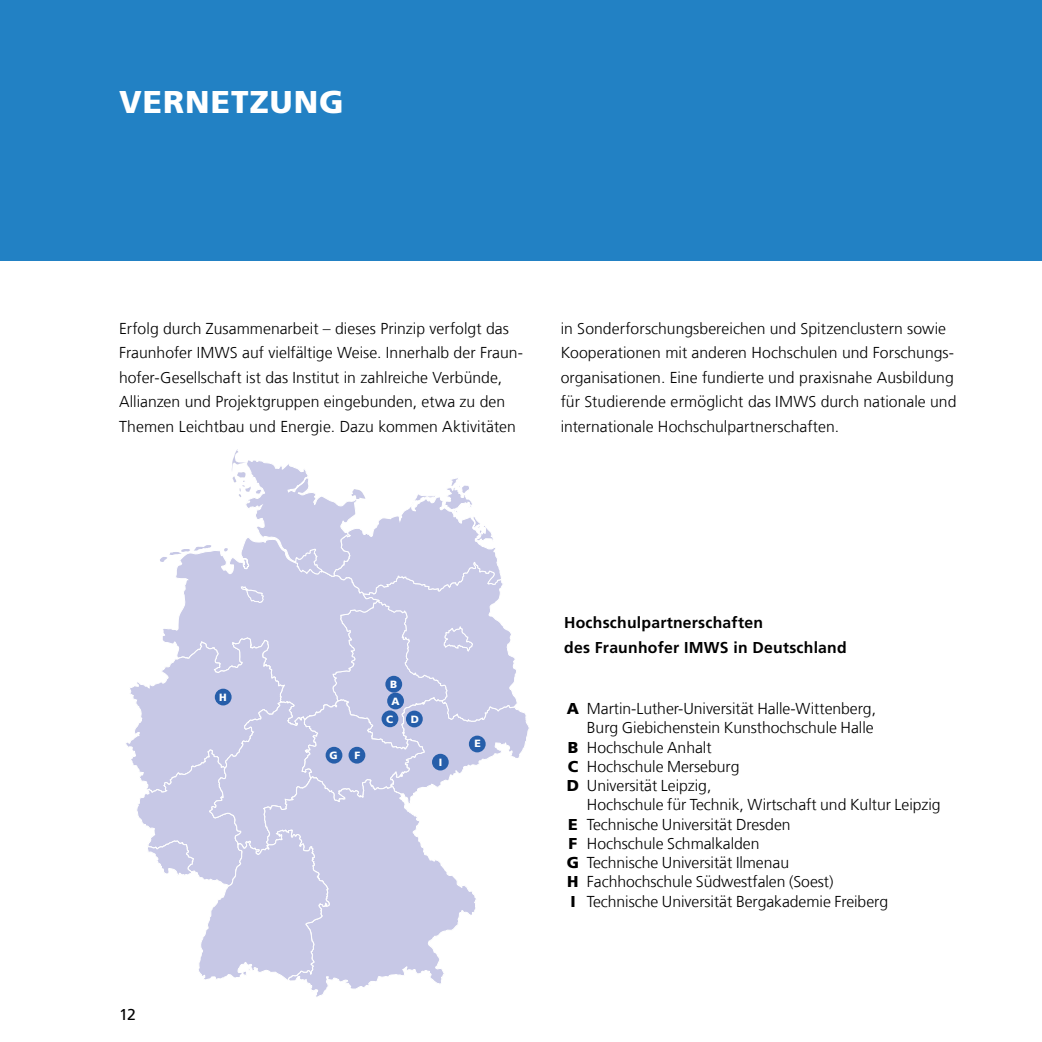
<style>
.page{position:relative;width:1042px;height:1042px;background:#fff}
.page>*{position:absolute;margin:0;border:0;box-sizing:border-box;transform-origin:0 0}
.t1{font:900 31.5px "Frutiger LT Com";letter-spacing:.03em;color:#fff}
.t2{font:300 15.75px/24.5px "Frutiger LT Com";color:#000}
.t3{font:700 15.75px/24.5px "Frutiger LT Com";letter-spacing:.015em;color:#000}
.t4{font:15.75px "Frutiger LT Com";color:#000}
.t5{font:900 10.5px "Frutiger LT Com";color:#fff}
.s1{font-weight:900}
</style>
<div class="page">
<div style="left:0;top:0;width:1042px;height:260px;background:#2281c4"></div>
<svg style="left:307px;top:981px;width:134px;height:16px"></svg>
<svg style="left:126px;top:449px;width:403px;height:532px"></svg>
<div style="left:387px;top:692px;width:17px;height:17px;background:#265eaa;border-radius:50%"></div>
<div style="left:381px;top:710px;width:17px;height:17px;background:#265eaa;border-radius:50%"></div>
<div style="left:348px;top:747px;width:17px;height:16px;background:#265eaa;border-radius:50%"></div>
<div style="left:326px;top:747px;width:16px;height:16px;background:#265eaa;border-radius:50%"></div>
<div style="left:215px;top:689px;width:17px;height:16px;background:#265eaa;border-radius:50%"></div>
<div style="left:406px;top:710px;width:17px;height:17px;background:#265eaa;border-radius:50%"></div>
<div style="left:469px;top:735px;width:17px;height:17px;background:#265eaa;border-radius:50%"></div>
<div style="left:385px;top:676px;width:17px;height:16px;background:#265eaa;border-radius:50%"></div>
<div style="left:432px;top:754px;width:17px;height:16px;background:#265eaa;border-radius:50%"></div>
<h1 class="t1" style="left:119px;top:83px;width:226px">VERNETZUNG</h1>
<p class="t2" style="left:119px;top:316px;width:404px">Erfolg durch Zusammenarbeit – dieses Prinzip verfolgt das Fraunhofer IMWS auf vielfältige Weise. Innerhalb der Fraun&shy;hofer-Gesellschaft ist das Institut in zahlreiche Verbünde, Allianzen und Projektgruppen eingebunden, etwa zu den Themen Leichtbau und Energie. Dazu kommen Aktivitäten</p>
<p class="t2" style="left:561px;top:316px;width:397px">in Sonderforschungsbereichen und Spitzenclustern sowie Kooperationen mit anderen Hochschulen und Forschungs&shy;organisationen. Eine fundierte und praxisnahe Ausbildung für Studierende ermöglicht das IMWS durch nationale und internationale Hochschulpartnerschaften.</p>
<p class="t5" style="left:219px;top:690px;width:9px">H</p>
<p class="t4" style="left:119px;top:1005px;width:18px">12</p>
<p class="t5" style="left:358px;top:744px;width:9px">C</p>
<p class="t5" style="left:330px;top:748px;width:10px">G</p>
<p class="t5" style="left:354px;top:749px;width:7px">F</p>
<p class="t5" style="left:390px;top:678px;width:9px">B</p>
<p class="t5" style="left:386px;top:712px;width:9px">C</p>
<p class="t5" style="left:411px;top:712px;width:10px">D</p>
<p class="t5" style="left:392px;top:694px;width:10px">A</p>
<p class="t5" style="left:439px;top:755px;width:5px">I</p>
<p class="t5" style="left:474px;top:737px;width:8px">E</p>
<p class="t3" style="left:564px;top:610px;width:284px">Hochschulpartnerschaften<br>des Fraunhofer IMWS in Deutschland</p>
<p class="t2" style="left:567px;top:696px;width:311px"><span class="s1">A</span> Martin-Luther-Universität Halle-Wittenberg,</p>
<p class="t2" style="left:587px;top:716px;width:288px">Burg Giebichenstein Kunsthochschule Halle</p>
<p class="t2" style="left:568px;top:735px;width:145px"><span class="s1">B</span> Hochschule Anhalt</p>
<p class="t2" style="left:568px;top:754px;width:173px"><span class="s1">C</span> Hochschule Merseburg</p>
<p class="t2" style="left:567px;top:773px;width:146px"><span class="s1">D</span> Universität Leipzig,</p>
<p class="t2" style="left:587px;top:793px;width:355px">Hochschule für Technik, Wirtschaft und Kultur Leipzig</p>
<p class="t2" style="left:568px;top:812px;width:224px"><span class="s1">E</span> Technische Universität Dresden</p>
<p class="t2" style="left:568px;top:831px;width:192px"><span class="s1">F</span> Hochschule Schmalkalden</p>
<p class="t2" style="left:567px;top:850px;width:224px"><span class="s1">G</span> Technische Universität Ilmenau</p>
<p class="t2" style="left:567px;top:870px;width:268px"><span class="s1">H</span> Fachhochschule Südwestfalen (Soest)</p>
<p class="t2" style="left:570px;top:889px;width:319px"><span class="s1">I</span> Technische Universität Bergakademie Freiberg</p>
</div>
